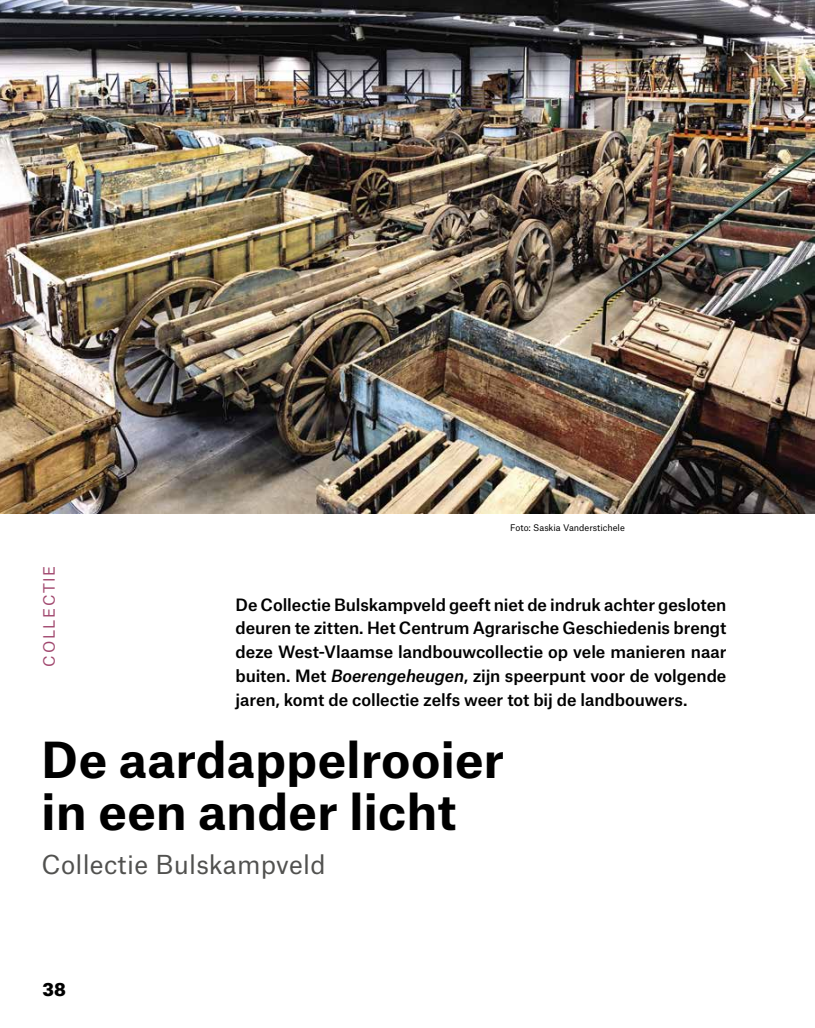
<style>
.page{position:relative;width:815px;height:1028px;background:#fff}
.page>*{position:absolute;margin:0;border:0;box-sizing:border-box;transform-origin:0 0}
.t1{font:700 47.5px/52.5px "Atlas Grotesk";letter-spacing:.01em;color:#000}
.t2{font:25px "Atlas Grotesk";letter-spacing:.01em;color:#51514f}
.t3{font:900 17.5px "Atlas Grotesk";color:#000}
.t4{font:500 16.25px/23.8px "Atlas Grotesk";letter-spacing:-.005em;color:#000;text-align:justify}
.t5{font:15px "Atlas Grotesk";letter-spacing:.11em;color:#a1476e}
.t6{font:8.75px "Atlas Grotesk";color:#000}
.s1{font-style:italic}
</style>
<div class="page">
<img style="left:0;top:0;width:815px;height:513px">
<p class="t6" style="left:510px;top:520px;width:116px">Foto: Saskia Vanderstichele</p>
<p class="t5" style="left:37px;top:666px;width:103px;rotate:-90deg">COLLECTIE</p>
<p class="t4" style="left:235px;top:590px;width:492px">De Collectie Bulskampveld geeft niet de indruk achter gesloten deuren te zitten. Het Centrum Agrarische Geschiedenis brengt deze West-Vlaamse landbouwcollectie op vele manieren naar buiten. Met <span class="s1">Boerengeheugen</span>, zijn speerpunt voor de volgende jaren, komt de collectie zelfs weer tot bij de landbouwers.</p>
<h1 class="t1" style="left:42px;top:728px;width:464px">De aardappelrooier in een ander licht</h1>
<h2 class="t2" style="left:42px;top:844px;width:286px">Collectie Bulskampveld</h2>
<p class="t3" style="left:43px;top:974px;width:25px">38</p>
</div>
